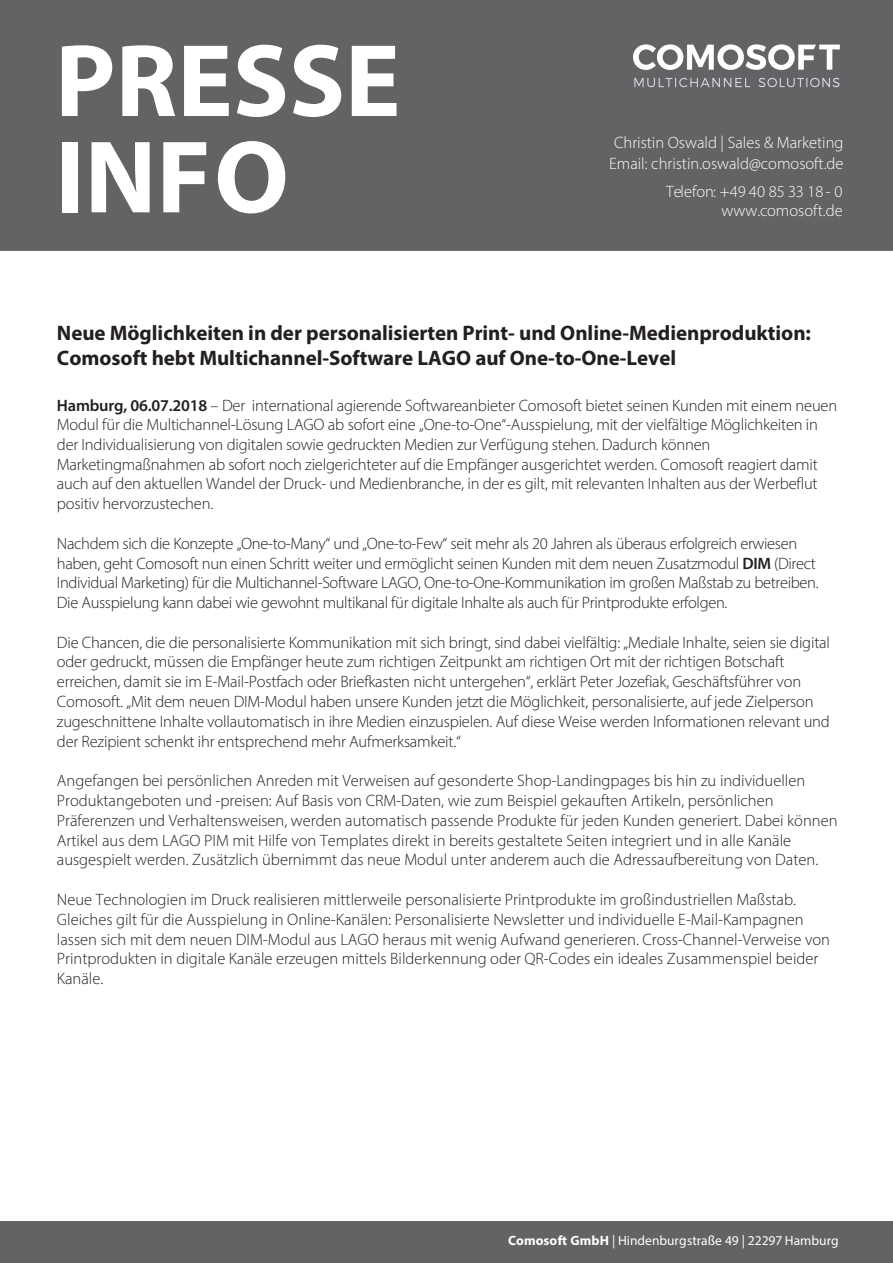
<style>
.page{position:relative;width:893px;height:1263px;background:#fff}
.page>*{position:absolute;margin:0;border:0;box-sizing:border-box;transform-origin:0 0}
.t1{font:700 104.1px/96.3px "Myriad Pro";color:#fff}
.t2{font:700 21px/25.2px "Myriad Pro";color:#231f20}
.t3{font:300 16.5px/19.8px "Myriad Pro";letter-spacing:-.01em;color:#231f20}
.t4{font:300 16.5px/19.8px "Myriad Pro";color:#fff;text-align:right}
.t5{font:13.5px "Myriad Pro";color:#fff}
.s1{font-weight:600}
.s2{font-weight:700}
</style>
<div class="page">
<div style="left:0;top:0;width:893px;height:251px;background:#636366"></div>
<img style="left:632px;top:43px;width:210px;height:46px">
<div style="left:0;top:1221px;width:893px;height:42px;background:#636366"></div>
<h1 class="t1" style="left:55px;top:29px;width:347px">PRESSE<br>INFO</h1>
<p class="t4" style="left:609px;top:131px;width:236px;line-height:21.6px;text-align:center">Christin Oswald | Sales &amp; Marketing<br>Email: christin.oswald@comosoft.de</p>
<p class="t4" style="left:666px;top:181px;width:178px">Telefon: +49 40 85 33 18 - 0 www.comosoft.de</p>
<p class="t2" style="left:57px;top:319px;width:756px">Neue Möglichkeiten in der personalisierten Print- und Online-Medienproduktion:<br>Comosoft hebt Multichannel-Software LAGO auf One-to-One-Level</p>
<p class="t3" style="left:57px;top:396px;width:782px"><span class="s1">Hamburg, 06.07.2018</span> – Der international agierende Softwareanbieter Comosoft bietet seinen Kunden mit einem neuen Modul für die Multichannel-Lösung LAGO ab sofort eine „One-to-One“-Ausspielung, mit der vielfältige Möglichkeiten in der Individualisierung von digitalen sowie gedruckten Medien zur Verfügung stehen. Dadurch können Marketingmaßnahmen ab sofort noch zielgerichteter auf die Empfänger ausgerichtet werden. Comosoft reagiert damit auch auf den aktuellen Wandel der Druck- und Medienbranche, in der es gilt, mit relevanten Inhalten aus der Werbeflut positiv hervorzustechen.</p>
<p class="t3" style="left:57px;top:533px;width:760px;line-height:20.5px">Nachdem sich die Konzepte „One-to-Many“ und „One-to-Few“ seit mehr als 20 Jahren als überaus erfolgreich erwiesen haben, geht Comosoft nun einen Schritt weiter und ermöglicht seinen Kunden mit dem neuen Zusatzmodul <span class="s1">DIM</span> (Direct</p>
<p class="t3" style="left:57px;top:573px;width:763px">Individual Marketing) für die Multichannel-Software LAGO, One-to-One-Kommunikation im großen Maßstab zu betreiben.<br>Die Ausspielung kann dabei wie gewohnt multikanal für digitale Inhalte als auch für Printprodukte erfolgen.</p>
<p class="t3" style="left:57px;top:632px;width:775px">Die Chancen, die die personalisierte Kommunikation mit sich bringt, sind dabei vielfältig: „Mediale Inhalte, seien sie digital oder gedruckt, müssen die Empfänger heute zum richtigen Zeitpunkt am richtigen Ort mit der richtigen Botschaft erreichen, damit sie im E-Mail-Postfach oder Briefkasten nicht untergehen“, erklärt Peter Jozefiak, Geschäftsführer von Comosoft. „Mit dem neuen DIM-Modul haben unsere Kunden jetzt die Möglichkeit, personalisierte, auf jede Zielperson zugeschnittene Inhalte vollautomatisch in ihre Medien einzuspielen. Auf diese Weise werden Informationen relevant und der Rezipient schenkt ihr entsprechend mehr Aufmerksamkeit.“</p>
<p class="t3" style="left:57px;top:771px;width:782px">Angefangen bei persönlichen Anreden mit Verweisen auf gesonderte Shop-Landingpages bis hin zu individuellen Produktangeboten und -preisen: Auf Basis von CRM-Daten, wie zum Beispiel gekauften Artikeln, persönlichen Präferenzen und Verhaltensweisen, werden automatisch passende Produkte für jeden Kunden generiert. Dabei können Artikel aus dem LAGO PIM mit Hilfe von Templates direkt in bereits gestaltete Seiten integriert und in alle Kanäle ausgespielt werden. Zusätzlich übernimmt das neue Modul unter anderem auch die Adressaufbereitung von Daten.</p>
<p class="t3" style="left:57px;top:889px;width:775px">Neue Technologien im Druck realisieren mittlerweile personalisierte Printprodukte im großindustriellen Maßstab.<br>Gleiches gilt für die Ausspielung in Online-Kanälen: Personalisierte Newsletter und individuelle E-Mail-Kampagnen lassen sich mit dem neuen DIM-Modul aus LAGO heraus mit wenig Aufwand generieren. Cross-Channel-Verweise von Printprodukten in digitale Kanäle erzeugen mittels Bilderkennung oder QR-Codes ein ideales Zusammenspiel beider Kanäle.</p>
<p class="t5" style="left:508px;top:1232px;width:332px"><span class="s2">Comosoft GmbH</span> | Hindenburgstraße 49 | 22297 Hamburg</p>
</div>
